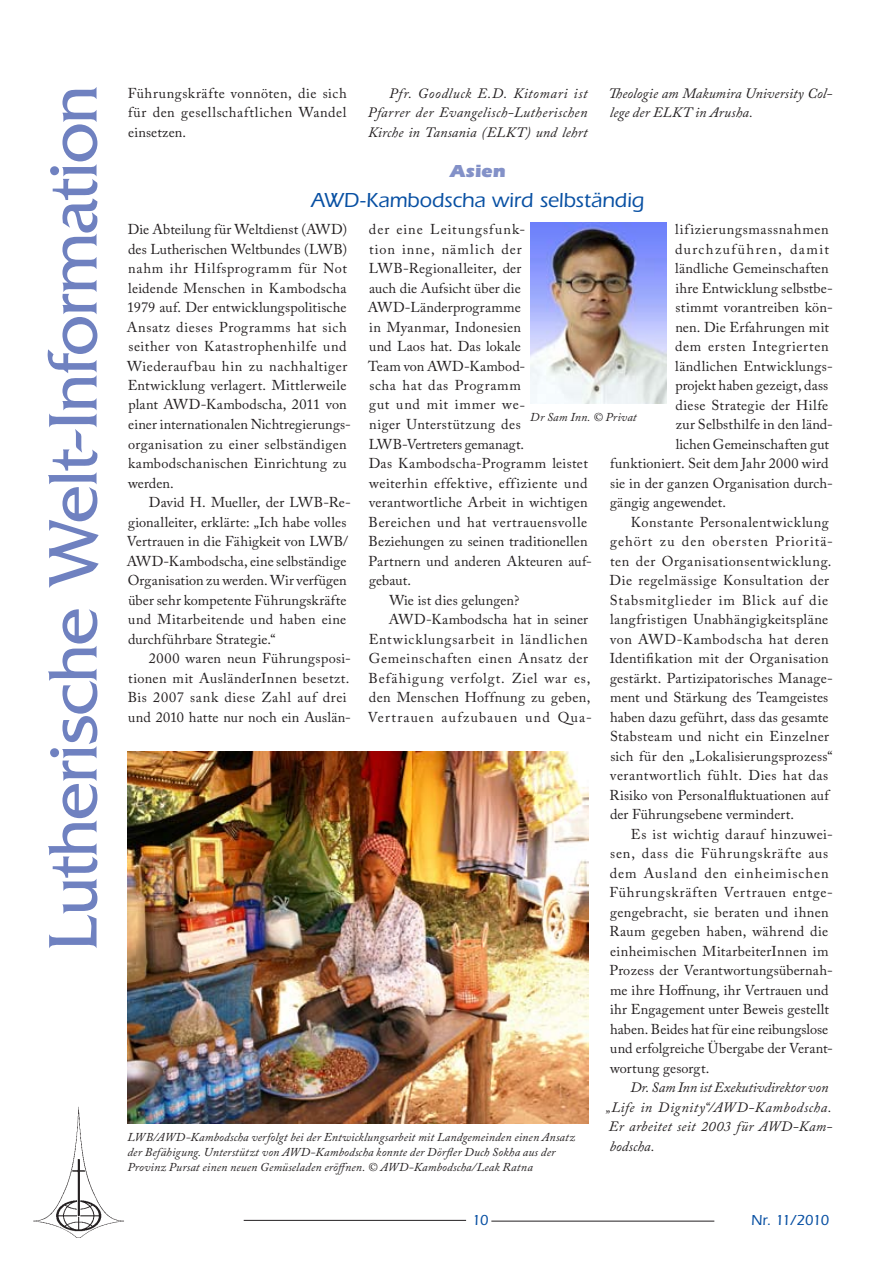
<style>
.page{position:relative;width:893px;height:1263px;background:#fff}
.page>*{position:absolute;margin:0;border:0;box-sizing:border-box;transform-origin:0 0}
.t1{font:72px "Friz Quadrata";letter-spacing:-.02em;color:#6f81c0}
.t2{font:500 21px "Itc Eras";letter-spacing:-.005em;color:#0850a3}
.t3{font:900 18px "Itc Eras";color:#8391c8}
.t4{font:500 15px "Itc Eras";letter-spacing:-.075em;color:#0850a3}
.t5{font:14.25px/19.5px "Adobe Caslon Pro";letter-spacing:.025em;color:#231f20}
.t6{font:italic 14.25px/19.5px "Adobe Caslon Pro";letter-spacing:.01em;color:#231f20}
.t7{font:14.25px "Adobe Caslon Pro";letter-spacing:.005em;color:#231f20}
.t8{font:14.25px "Adobe Caslon Pro";letter-spacing:.045em;color:#231f20}
.t9{font:14.25px "Adobe Caslon Pro";letter-spacing:.055em;color:#231f20}
.t10{font:14.25px "Adobe Caslon Pro";letter-spacing:.06em;color:#231f20}
.t11{font:14.25px "Adobe Caslon Pro";color:#231f20}
.t12{font:14.25px "Adobe Caslon Pro";letter-spacing:.065em;color:#231f20}
.t13{font:14.25px "Adobe Caslon Pro";letter-spacing:.07em;color:#231f20}
.t14{font:14.25px "Adobe Caslon Pro";letter-spacing:.08em;color:#231f20}
.t15{font:14.25px "Adobe Caslon Pro";letter-spacing:-.005em;color:#231f20}
.t16{font:14.25px "Adobe Caslon Pro";letter-spacing:.05em;color:#231f20}
.t17{font:14.25px "Adobe Caslon Pro";letter-spacing:.075em;color:#231f20}
.t18{font:14.25px "Adobe Caslon Pro";letter-spacing:.105em;color:#231f20}
.t19{font:italic 12px/15px "Adobe Caslon Pro";letter-spacing:.015em;color:#231f20}
</style>
<div class="page">
<hr style="left:491px;top:1221px;width:223px;height:1px;background:#231f20">
<hr style="left:244px;top:1220px;width:222px;height:1px;background:#231f20">
<img style="left:33px;top:1096px;width:99px;height:142px">
<img style="left:128px;top:752px;width:460px;height:371px">
<img style="left:530px;top:223px;width:136px;height:181px">
<h1 class="t1" style="left:33px;top:951px;width:868px;rotate:-90deg">Lutherische Welt-Information</h1>
<p class="t5" style="left:128px;top:83px;width:221px;text-align:justify">Führungskräfte vonnöten, die sich für den gesellschaftlichen Wandel einsetzen.</p>
<p class="t6" style="left:368px;top:83px;width:221px;text-align:justify;text-indent:21px">Pfr. Goodluck E.D. Kitomari ist Pfarrer der Evangelisch-Lutherischen Kirche in Tansania (ELKT) und lehrt</p>
<p class="t6" style="left:609px;top:83px;width:225px">Theologie am Makumira University Col&shy;lege der ELKT in Arusha.</p>
<p class="t3" style="left:450px;top:160px;width:57px">Asien</p>
<h2 class="t2" style="left:312px;top:188px;width:334px">AWD-Kambodscha wird selbständig</h2>
<p class="t5" style="left:127px;top:219px;width:226px">Die Abteilung für Weltdienst (AWD) des Lutherischen Weltbundes (LWB) nahm ihr Hilfsprogramm für Not leidende Menschen in Kambodscha 1979 auf. Der entwicklungspolitische Ansatz dieses Programms hat sich seither von Katastrophenhilfe und Wiederaufbau hin zu nachhaltiger Entwicklung verlagert. Mittlerweile plant AWD-Kambodscha, 2011 von einer internationalen Nichtregierungs&shy;organisation zu einer selbständigen kambodschanischen Einrichtung zu werden.</p>
<p class="t5" style="left:127px;top:492px;width:226px;text-indent:22px">David H. Mueller, der LWB-Re&shy;gionalleiter, erklärte: „Ich habe volles Vertrauen in die Fähigkeit von LWB/ AWD-Kambodscha, eine selbständige Organisation zu werden. Wir verfügen über sehr kompetente Führungskräfte und Mitarbeitende und haben eine durchführbare Strategie.“</p>
<p class="t5" style="left:128px;top:648px;width:225px;text-indent:21px">2000 waren neun Führungsposi&shy;tionen mit AusländerInnen besetzt.<br>Bis 2007 sank diese Zahl auf drei und 2010 hatte nur noch ein Auslän-</p>
<p class="t17" style="left:369px;top:221px;width:158px">der eine Leitungsfunk-</p>
<p class="t13" style="left:369px;top:240px;width:154px">tion inne, nämlich der</p>
<p class="t5" style="left:369px;top:258px;width:154px">LWB-Regionalleiter, der</p>
<p class="t7" style="left:369px;top:279px;width:153px">auch die Aufsicht über die</p>
<p class="t5" style="left:368px;top:297px;width:155px">AWD-Länderprogramme</p>
<p class="t5" style="left:369px;top:317px;width:153px">in Myanmar, Indonesien</p>
<p class="t5" style="left:369px;top:336px;width:153px">und Laos hat. Das lokale</p>
<p class="t7" style="left:368px;top:357px;width:157px">Team von AWD-Kambod-</p>
<p class="t8" style="left:369px;top:377px;width:153px">scha hat das Programm</p>
<p class="t9" style="left:369px;top:396px;width:158px">gut und mit immer we-</p>
<p class="t5" style="left:369px;top:414px;width:153px">niger Unterstützung des</p>
<p class="t15" style="left:369px;top:435px;width:157px">LWB-Vertreters gemanagt.</p>
<p class="t5" style="left:369px;top:453px;width:221px">Das Kambodscha-Programm leistet</p>
<p class="t5" style="left:369px;top:473px;width:220px">weiterhin effektive, effiziente und</p>
<p class="t5" style="left:369px;top:492px;width:220px">verantwortliche Arbeit in wichtigen</p>
<p class="t5" style="left:369px;top:512px;width:220px">Bereichen und hat vertrauensvolle</p>
<p class="t5" style="left:369px;top:531px;width:221px">Beziehungen zu seinen traditionellen</p>
<p class="t5" style="left:369px;top:551px;width:225px">Partnern und anderen Akteuren auf-</p>
<p class="t5" style="left:369px;top:570px;width:43px">gebaut.</p>
<p class="t5" style="left:389px;top:590px;width:132px">Wie ist dies gelungen?</p>
<p class="t5" style="left:389px;top:609px;width:201px">AWD-Kambodscha hat in seiner</p>
<p class="t9" style="left:369px;top:630px;width:220px">Entwicklungsarbeit in ländlichen</p>
<p class="t8" style="left:369px;top:650px;width:221px">Gemeinschaften einen Ansatz der</p>
<p class="t10" style="left:369px;top:669px;width:223px">Befähigung verfolgt. Ziel war es,</p>
<p class="t5" style="left:369px;top:687px;width:223px">den Menschen Hoffnung zu geben,</p>
<p class="t14" style="left:368px;top:708px;width:226px">Vertrauen aufzubauen und Qua-</p>
<p class="t16" style="left:675px;top:221px;width:155px">lifizierungsmassnahmen</p>
<p class="t18" style="left:675px;top:240px;width:155px">durchzuführen, damit</p>
<p class="t5" style="left:675px;top:258px;width:155px">ländliche Gemeinschaften</p>
<p class="t5" style="left:675px;top:278px;width:159px">ihre Entwicklung selbstbe-</p>
<p class="t5" style="left:675px;top:297px;width:159px">stimmt vorantreiben kön-</p>
<p class="t5" style="left:675px;top:317px;width:155px">nen. Die Erfahrungen mit</p>
<p class="t8" style="left:675px;top:338px;width:155px">dem ersten Integrierten</p>
<p class="t5" style="left:675px;top:356px;width:159px">ländlichen Entwicklungs-</p>
<p class="t7" style="left:675px;top:377px;width:154px">projekt haben gezeigt, dass</p>
<p class="t5" style="left:675px;top:395px;width:154px">diese Strategie der Hilfe</p>
<p class="t5" style="left:676px;top:414px;width:158px">zur Selbsthilfe in den länd-</p>
<p class="t11" style="left:676px;top:435px;width:155px">lichen Gemeinschaften gut</p>
<p class="t5" style="left:610px;top:453px;width:220px">funktioniert. Seit dem Jahr 2000 wird</p>
<p class="t5" style="left:610px;top:473px;width:224px">sie in der ganzen Organisation durch-</p>
<p class="t5" style="left:610px;top:492px;width:118px">gängig angewendet.</p>
<p class="t5" style="left:631px;top:512px;width:199px">Konstante Personalentwicklung</p>
<p class="t13" style="left:610px;top:533px;width:224px">gehört zu den obersten Prioritä-</p>
<p class="t5" style="left:610px;top:551px;width:223px">ten der Organisationsentwicklung.</p>
<p class="t5" style="left:610px;top:570px;width:221px">Die regelmässige Konsultation der</p>
<p class="t12" style="left:610px;top:591px;width:220px">Stabsmitglieder im Blick auf die</p>
<p class="t5" style="left:610px;top:609px;width:220px">langfristigen Unabhängigkeitspläne</p>
<p class="t5" style="left:610px;top:629px;width:220px">von AWD-Kambodscha hat deren</p>
<p class="t5" style="left:610px;top:648px;width:220px">Identifikation mit der Organisation</p>
<p class="t5" style="left:610px;top:668px;width:224px">gestärkt. Partizipatorisches Manage-</p>
<p class="t5" style="left:610px;top:687px;width:220px">ment und Stärkung des Teamgeistes</p>
<p class="t5" style="left:610px;top:707px;width:220px">haben dazu geführt, dass das gesamte</p>
<p class="t5" style="left:610px;top:726px;width:221px">Stabsteam und nicht ein Einzelner</p>
<p class="t5" style="left:610px;top:746px;width:224px">sich für den „Lokalisierungsprozess“</p>
<p class="t8" style="left:610px;top:767px;width:220px">verantwortlich fühlt. Dies hat das</p>
<p class="t7" style="left:610px;top:786px;width:221px">Risiko von Personalfluktuationen auf</p>
<p class="t5" style="left:610px;top:804px;width:186px">der Führungsebene vermindert.</p>
<p class="t5" style="left:631px;top:824px;width:203px">Es ist wichtig darauf hinzuwei-</p>
<p class="t10" style="left:610px;top:845px;width:220px">sen, dass die Führungskräfte aus</p>
<p class="t12" style="left:610px;top:864px;width:220px">dem Ausland den einheimischen</p>
<p class="t9" style="left:610px;top:884px;width:225px">Führungskräften Vertrauen entge-</p>
<p class="t5" style="left:610px;top:902px;width:220px">gengebracht, sie beraten und ihnen</p>
<p class="t5" style="left:609px;top:921px;width:220px">Raum gegeben haben, während die</p>
<p class="t5" style="left:610px;top:941px;width:220px">einheimischen MitarbeiterInnen im</p>
<p class="t5" style="left:610px;top:960px;width:225px">Prozess der Verantwortungsübernah-</p>
<p class="t7" style="left:610px;top:981px;width:220px">me ihre Hoffnung, ihr Vertrauen und</p>
<p class="t7" style="left:610px;top:1001px;width:220px">ihr Engagement unter Beweis gestellt</p>
<p class="t11" style="left:610px;top:1020px;width:220px">haben. Beides hat für eine reibungslose</p>
<p class="t7" style="left:610px;top:1040px;width:224px">und erfolgreiche Übergabe der Verant-</p>
<p class="t5" style="left:610px;top:1058px;width:101px">wortung gesorgt.</p>
<p class="t6" style="left:606px;top:1077px;width:228px;text-indent:25px">Dr. Sam Inn ist Exekutivdirektor von „Life in Dignity“/AWD-Kambodscha.<br>Er arbeitet seit 2003 für AWD-Kam&shy;bodscha.</p>
<p class="t19" style="left:530px;top:410px;width:108px">Dr Sam Inn. © Privat</p>
<p class="t19" style="left:127px;top:1129px;width:449px">LWB/AWD-Kambodscha verfolgt bei der Entwicklungsarbeit mit Landgemeinden einen Ansatz der Befähigung. Unterstützt von AWD-Kambodscha konnte der Dörfler Duch Sokha aus der<br>Provinz Pursat einen neuen Gemüseladen eröffnen. © AWD-Kambodscha/Leak Ratna</p>
<p class="t4" style="left:472px;top:1212px;width:18px">10</p>
<p class="t4" style="left:751px;top:1212px;width:79px">Nr. 11/2010</p>
</div>
